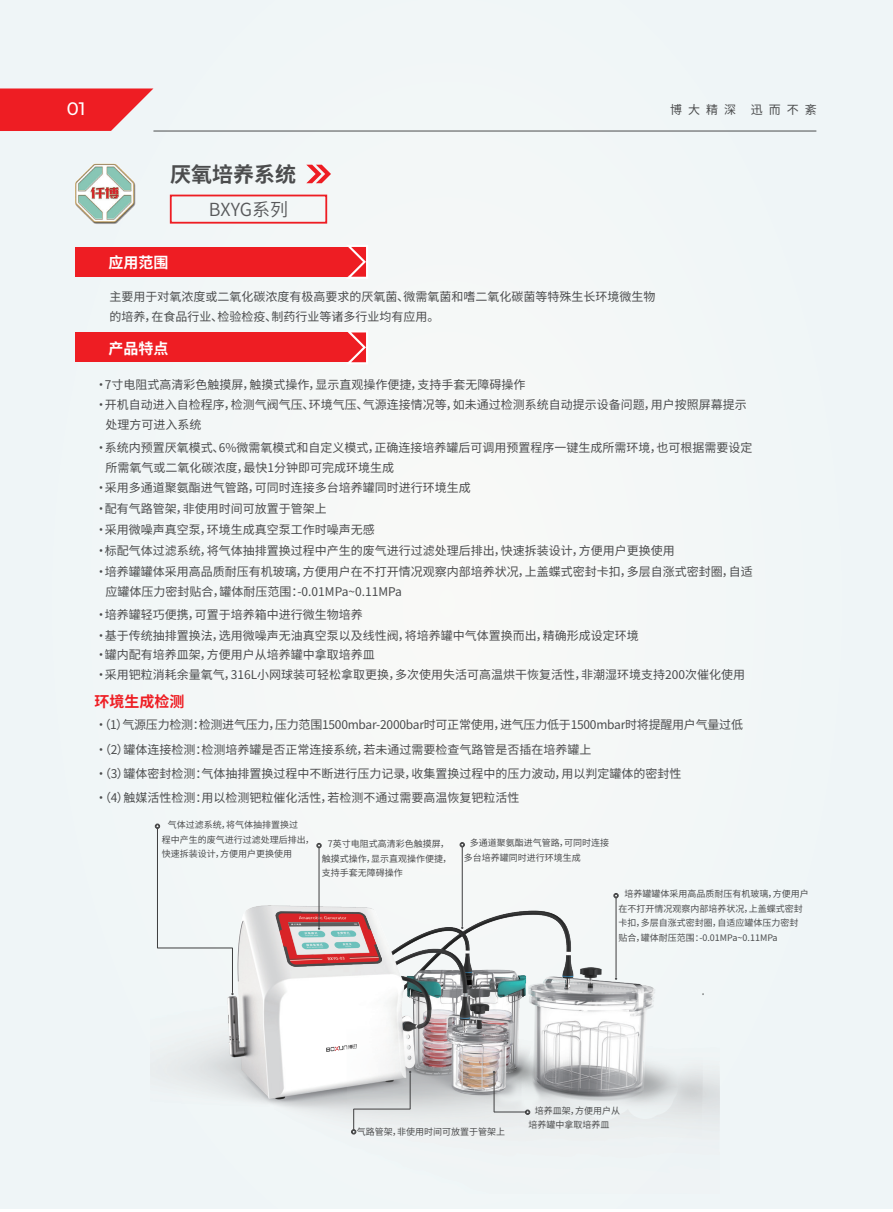
<style>
.page{position:relative;width:893px;height:1212px;background:#fff}
.page>*{position:absolute;margin:0;border:0;box-sizing:border-box;transform-origin:0 0}
.t1{font:700 21px "Source Han Sans CN";color:#4b4c4d}
.t2{font:18px "Source Han Sans CN";color:#57585a}
.t3{font:500 18px "Montserrat";color:#fff}
.t4{font:700 15px "Source Han Sans CN";color:#fff}
.t5{font:700 15px "Source Han Sans CN";color:#ee1d23}
.t6{font:12px/20.5px "Source Han Sans CN";color:#4b4c4d}
.t7{font:12px/25.5px "Source Han Sans CN";letter-spacing:-.02em;color:#4b4c4d}
.t8{font:12px "Source Han Sans CN";letter-spacing:.5em;color:#4b4c4d}
.t9{font:9px/14.5px "Source Han Sans CN";color:#4b4c4d}
.s1{font-weight:800}
</style>
<div class="page">
<div style="left:0;top:0;width:893px;height:1209px;background:#f1f6f7"></div>
<hr style="left:153px;top:131px;width:663px;height:1px;background:#4b4c4d">
<svg style="left:0;top:88px;width:153px;height:43px;background:#ee3c41"></svg>
<div style="left:170px;top:195px;width:157px;height:29px;border:2px solid #ee1d23"></div>
<svg style="left:306px;top:165px;width:25px;height:18px"></svg>
<div style="left:75px;top:247px;width:292px;height:30px;background:#ee1d23"></div>
<div style="left:75px;top:332px;width:292px;height:30px;background:#ee1d23"></div>
<svg style="left:347px;top:331px;width:21px;height:33px"></svg>
<svg style="left:347px;top:245px;width:21px;height:34px"></svg>
<img style="left:75px;top:163px;width:61px;height:61px">
<img style="left:154px;top:823px;width:565px;height:312px">
<img style="left:276px;top:912px;width:105px;height:54px">
<img style="left:288px;top:922px;width:81px;height:32px">
<img style="left:327px;top:1044px;width:29px;height:7px">
<hr style="left:319px;top:848px;width:1px;height:79px;background:#3e3e3f">
<svg style="left:317px;top:843px;width:4px;height:5px"></svg>
<hr style="left:157px;top:828px;width:1px;height:120px;background:#3e3e3f">
<svg style="left:155px;top:824px;width:5px;height:4px"></svg>
<hr style="left:410px;top:1073px;width:1px;height:36px;background:#3e3e3f">
<hr style="left:462px;top:847px;width:1px;height:80px;background:#3e3e3f">
<svg style="left:460px;top:842px;width:4px;height:5px"></svg>
<hr style="left:616px;top:898px;width:1px;height:79px;background:#3e3e3f">
<svg style="left:614px;top:893px;width:4px;height:5px"></svg>
<hr style="left:494px;top:1073px;width:1px;height:39px;background:#3e3e3f">
<svg style="left:525px;top:1110px;width:5px;height:4px"></svg>
<hr style="left:494px;top:1112px;width:31px;height:1px;background:#3e3e3f">
<hr style="left:354px;top:1109px;width:56px;height:1px;background:#3e3e3f">
<svg style="left:351px;top:1109px;width:5px;height:25px"></svg>
<hr style="left:232px;top:948px;width:1px;height:45px;background:#3e3e3f">
<hr style="left:157px;top:948px;width:75px;height:1px;background:#3e3e3f">
<h2 class="t3" style="left:67px;top:96px;width:20px">01</h2>
<p class="t8" style="left:670px;top:103px;width:148px">博大精深 迅而不紊</p>
<h1 class="t1" style="left:170px;top:162px;width:128px">厌氧培养系统</h1>
<h2 class="t2" style="left:209px;top:199px;width:81px">BXYG系列</h2>
<p class="t4" style="left:109px;top:254px;width:61px">应用范围</p>
<p class="t6" style="left:109px;top:286px;width:547px">主要用于对氧浓度或二氧化碳浓度有极高要求的厌氧菌、微需氧菌和嗜二氧化碳菌等特殊生长环境微生物的培养，在食品行业、检验检疫、制药行业等诸多行业均有应用。</p>
<p class="t4" style="left:109px;top:340px;width:61px">产品特点</p>
<p class="t6" style="left:97px;top:374px;width:429px"><span class="s1">·</span>7寸电阻式高清彩色触摸屏，触摸式操作，显示直观操作便捷，支持手套无障碍操作</p>
<p class="t6" style="left:105px;top:394px;width:643px;text-indent:-8px"><span class="s1">·</span>开机自动进入自检程序，检测气阀气压、环境气压、气源连接情况等，如未通过检测系统自动提示设备问题，用户按照屏幕提示处理方可进入系统</p>
<p class="t6" style="left:97px;top:437px;width:657px"><span class="s1">·</span>系统内预置厌氧模式、6%微需氧模式和自定义模式，正确连接培养罐后可调用预置程序一键生成所需环境，也可根据需要设定</p>
<p class="t6" style="left:105px;top:458px;width:290px">所需氧气或二氧化碳浓度，最快1分钟即可完成环境生成</p>
<p class="t6" style="left:97px;top:477px;width:375px"><span class="s1">·</span>采用多通道聚氨酯进气管路，可同时连接多台培养罐同时进行环境生成</p>
<p class="t6" style="left:97px;top:498px;width:231px"><span class="s1">·</span>配有气路管架，非使用时间可放置于管架上</p>
<p class="t6" style="left:97px;top:519px;width:279px"><span class="s1">·</span>采用微噪声真空泵，环境生成真空泵工作时噪声无感</p>
<p class="t6" style="left:97px;top:540px;width:579px"><span class="s1">·</span>标配气体过滤系统，将气体抽排置换过程中产生的废气进行过滤处理后排出，快速拆装设计，方便用户更换使用</p>
<p class="t6" style="left:97px;top:561px;width:657px"><span class="s1">·</span>培养罐罐体采用高品质耐压有机玻璃，方便用户在不打开情况观察内部培养状况，上盖蝶式密封卡扣，多层自涨式密封圈，自适</p>
<p class="t6" style="left:105px;top:582px;width:298px">应罐体压力密封贴合，罐体耐压范围：-0.01MPa~0.11MPa</p>
<p class="t6" style="left:97px;top:625px;width:543px"><span class="s1">·</span>基于传统抽排置换法，选用微噪声无油真空泵以及线性阀，将培养罐中气体置换而出，精确形成设定环境</p>
<p class="t6" style="left:97px;top:604px;width:267px"><span class="s1">·</span>培养罐轻巧便携，可置于培养箱中进行微生物培养</p>
<p class="t6" style="left:97px;top:645px;width:649px;line-height:20.1px"><span class="s1">·</span>罐内配有培养皿架，方便用户从培养罐中拿取培养皿<br><span class="s1">·</span>采用钯粒消耗余量氧气，316L小网球装可轻松拿取更换，多次使用失活可高温烘干恢复活性，非潮湿环境支持200次催化使用</p>
<p class="t7" style="left:97px;top:712px;width:647px"><span class="s1">·</span>（1）气源压力检测：检测进气压力，压力范围1500mbar-2000bar时可正常使用，进气压力低于1500mbar时将提醒用户气量过低<span class="s1">·</span>（2）罐体连接检测：检测培养罐是否正常连接系统，若未通过需要检查气路管是否插在培养罐上</p>
<p class="t6" style="left:97px;top:762px;width:585px;line-height:24px"><span class="s1">·</span>（3）罐体密封检测：气体抽排置换过程中不断进行压力记录，收集置换过程中的压力波动，用以判定罐体的密封性<span class="s1">·</span>（4）触媒活性检测：用以检测钯粒催化活性，若检测不通过需要高温恢复钯粒活性</p>
<p class="t5" style="left:94px;top:693px;width:91px">环境生成检测</p>
<p class="t9" style="left:162px;top:818px;width:154px;text-indent:6px">气体过滤系统，将气体抽排置换过<br>程中产生的废气进行过滤处理后排出，快速拆装设计，方便用户更换使用</p>
<p class="t9" style="left:322px;top:837px;width:131px;text-indent:6px">7英寸电阻式高清彩色触摸屏，触摸式操作，显示直观操作便捷，支持手套无障碍操作</p>
<p class="t9" style="left:464px;top:836px;width:147px;text-indent:6px">多通道聚氨酯进气管路，可同时连接多台培养罐同时进行环境生成</p>
<p class="t9" style="left:618px;top:887px;width:192px;text-indent:6px">培养罐罐体采用高品质耐压有机玻璃，方便用户在不打开情况观察内部培养状况，上盖蝶式密封卡扣，多层自涨式密封圈，自适应罐体压力密封贴合，罐体耐压范围：-0.01MPa~0.11MPa</p>
<p class="t9" style="left:357px;top:1125px;width:150px">气路管架，非使用时间可放置于管架上</p>
<p class="t9" style="left:529px;top:1103px;width:93px;text-indent:6px">培养皿架，方便用户从培养罐中拿取培养皿</p>
</div>
